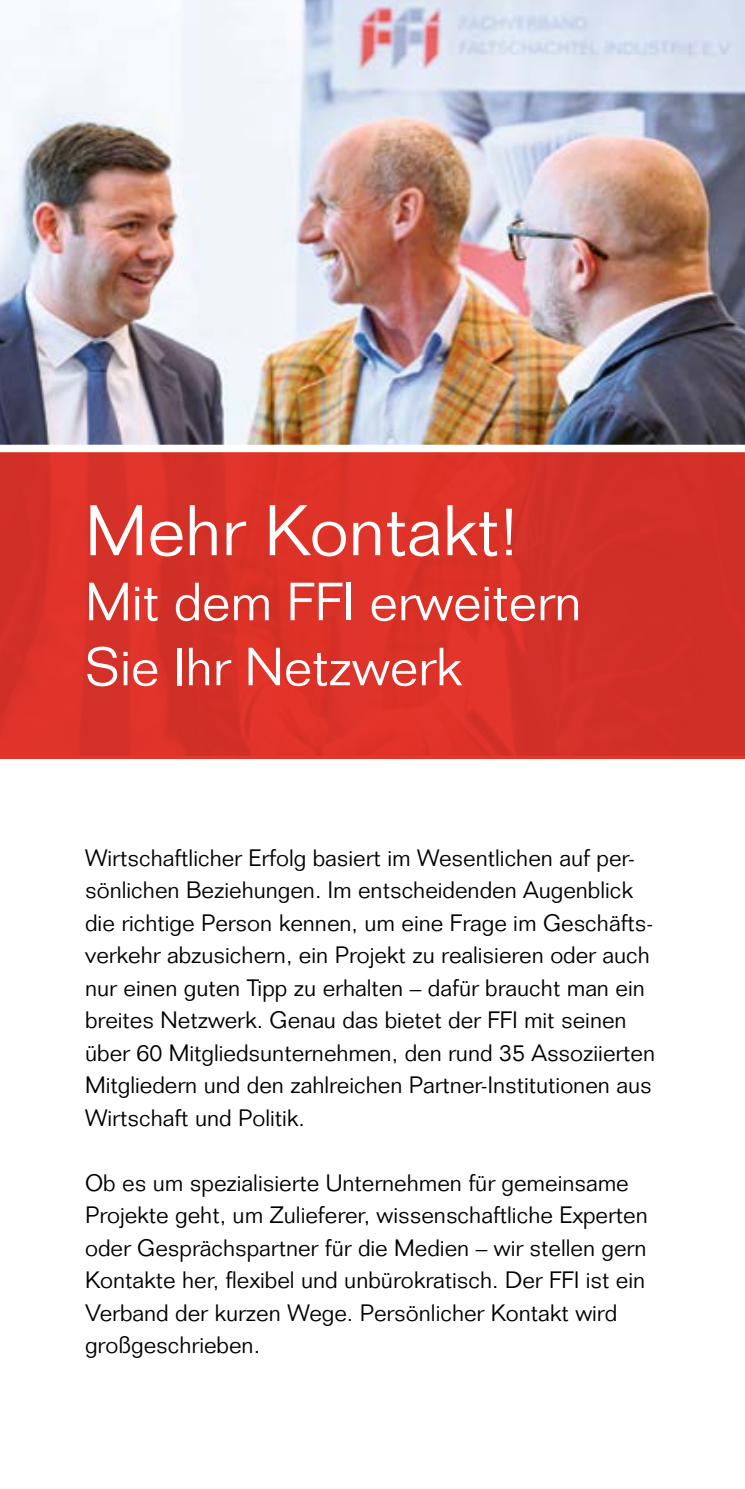
<style>
.page{position:relative;width:745px;height:1489px;background:#fff}
.page>*{position:absolute;margin:0;border:0;box-sizing:border-box;transform-origin:0 0}
.t1{font:300 70px "Folio Std";color:#fff}
.t2{font:300 52.5px/65px "Folio Std";color:#fff}
.t3{font:300 23.25px/32.5px "Folio Std";color:#000}
</style>
<div class="page">
<img style="left:0;top:0;width:744px;height:444px">
<div style="left:0;top:448px;width:744px;height:310px;background:linear-gradient(to right,#dc3329,#d43027)"></div>
<div style="left:0;top:444px;width:744px;height:8px;background:#fff"></div>
<h1 class="t1" style="left:85px;top:488px;width:435px">Mehr Kontakt!</h1>
<h2 class="t2" style="left:85px;top:569px;width:497px">Mit dem FFI erweitern<br>Sie Ihr Netzwerk</h2>
<p class="t3" style="left:85px;top:841px;width:571px">Wirtschaftlicher Erfolg basiert im Wesentlichen auf per&shy;sönlichen Beziehungen. Im entscheidenden Augenblick die richtige Person kennen, um eine Frage im Geschäfts&shy;verkehr abzusichern, ein Projekt zu realisieren oder auch nur einen guten Tipp zu erhalten – dafür braucht man ein breites Netzwerk. Genau das bietet der FFI mit seinen über 60 Mitgliedsunternehmen, den rund 35 Assoziierten Mitgliedern und den zahlreichen Partner-Institutionen aus Wirtschaft und Politik.</p>
<p class="t3" style="left:85px;top:1166px;width:563px">Ob es um spezialisierte Unternehmen für gemeinsame Projekte geht, um Zulieferer, wissenschaftliche Experten oder Gesprächspartner für die Medien – wir stellen gern Kontakte her, flexibel und unbürokratisch. Der FFI ist ein Verband der kurzen Wege. Persönlicher Kontakt wird großgeschrieben.</p>
</div>
